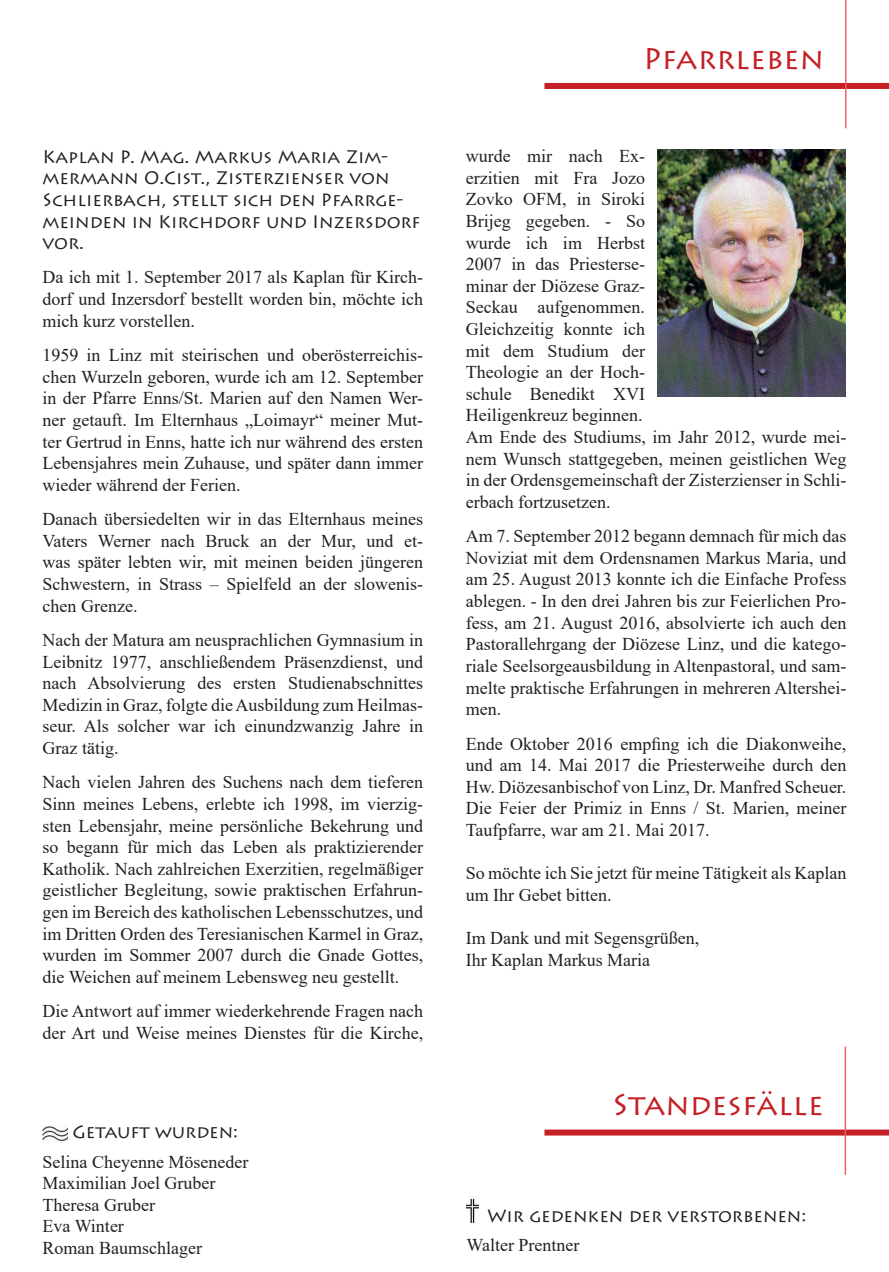
<style>
.page{position:relative;width:889px;height:1272px;background:#fff}
.page>*{position:absolute;margin:0;border:0;box-sizing:border-box;transform-origin:0 0}
.t1{font:30px "Lithos Pro";letter-spacing:.005em;color:#c42026}
.t2{font:18px/21.6px "Times New Roman";color:#231f20;text-align:justify}
.t3{font:18px/21.6px "Lithos Pro";color:#231f20}
</style>
<div class="page">
<div style="left:544px;top:1129px;width:345px;height:6px;background:#c42026"></div>
<hr style="left:844px;top:1046px;width:2px;height:128px;background:#f05f6f">
<img style="left:43px;top:1126px;width:25px;height:16px">
<img style="left:466px;top:1198px;width:13px;height:24px">
<div style="left:544px;top:83px;width:345px;height:6px;background:#c42026"></div>
<hr style="left:845px;top:0;width:1px;height:128px;background:#f05f6f">
<img style="left:658px;top:150px;width:187px;height:246px">
<p class="t3" style="left:43px;top:146px;width:379px">Kaplan P. Mag. Markus Maria Zim&shy;mermann O.Cist., Zisterzienser von<br>Schlierbach, stellt sich den Pfarrge&shy;meinden in Kirchdorf und Inzersdorf vor.</p>
<p class="t2" style="left:43px;top:266px;width:382px">Da ich mit 1. September 2017 als Kaplan für Kirch&shy;dorf und Inzersdorf bestellt worden bin, möchte ich mich kurz vorstellen.</p>
<p class="t2" style="left:43px;top:344px;width:382px">1959 in Linz mit steirischen und oberösterreichis&shy;chen Wurzeln geboren, wurde ich am 12. September in der Pfarre Enns/St. Marien auf den Namen Wer&shy;ner getauft. Im Elternhaus „Loimayr“ meiner Mut&shy;ter Gertrud in Enns, hatte ich nur während des ersten Lebensjahres mein Zuhause, und später dann immer wieder während der Ferien.</p>
<p class="t2" style="left:43px;top:507px;width:382px">Danach übersiedelten wir in das Elternhaus meines Vaters Werner nach Bruck an der Mur, und et&shy;was später lebten wir, mit meinen beiden jüngeren Schwestern, in Strass – Spielfeld an der slowenis&shy;chen Grenze.</p>
<p class="t2" style="left:43px;top:628px;width:382px">Nach der Matura am neusprachlichen Gymnasium in Leibnitz 1977, anschließendem Präsenzdienst, und nach Absolvierung des ersten Studienabschnittes Medizin in Graz, folgte die Ausbildung zum Heilmas&shy;seur. Als solcher war ich einundzwanzig Jahre in Graz tätig.</p>
<p class="t2" style="left:43px;top:771px;width:382px">Nach vielen Jahren des Suchens nach dem tieferen Sinn meines Lebens, erlebte ich 1998, im vierzig&shy;sten Lebensjahr, meine persönliche Bekehrung und so begann für mich das Leben als praktizierender Katholik. Nach zahlreichen Exerzitien, regelmäßiger geistlicher Begleitung, sowie praktischen Erfahrun&shy;gen im Bereich des katholischen Lebensschutzes, und im Dritten Orden des Teresianischen Karmel in Graz, wurden im Sommer 2007 durch die Gnade Gottes, die Weichen auf meinem Lebensweg neu gestellt.</p>
<p class="t2" style="left:43px;top:999px;width:382px">Die Antwort auf immer wiederkehrende Fragen nach der Art und Weise meines Dienstes für die Kirche,</p>
<p class="t3" style="left:72px;top:1121px;width:167px">Getauft wurden:</p>
<p class="t2" style="left:43px;top:1150px;width:207px;text-align:left">Selina Cheyenne Möseneder<br>Maximilian Joel Gruber<br>Theresa Gruber<br>Eva Winter<br>Roman Baumschlager</p>
<h1 class="t1" style="left:643px;top:41px;width:182px">Pfarrleben</h1>
<p class="t2" style="left:466px;top:145px;width:382px;text-align:left">wurde mir nach Ex-<br>erzitien mit Fra Jozo<br>Zovko OFM, in Siroki<br>Brijeg gegeben. - So<br>wurde ich im Herbst<br>2007 in das Priesterse-<br>minar der Diözese Graz-<br>Seckau aufgenommen.<br>Gleichzeitig konnte ich<br>mit dem Studium der<br>Theologie an der Hoch-<br>schule Benedikt XVI<br>Heiligenkreuz beginnen.<br>Am Ende des Studiums, im Jahr 2012, wurde mei&shy;nem Wunsch stattgegeben, meinen geistlichen Weg in der Ordensgemeinschaft der Zisterzienser in Schli&shy;erbach fortzusetzen.</p>
<p class="t2" style="left:466px;top:525px;width:382px">Am 7. September 2012 begann demnach für mich das Noviziat mit dem Ordensnamen Markus Maria, und am 25. August 2013 konnte ich die Einfache Profess ablegen. - In den drei Jahren bis zur Feierlichen Pro&shy;fess, am 21. August 2016, absolvierte ich auch den Pastorallehrgang der Diözese Linz, und die katego&shy;riale Seelsorgeausbildung in Altenpastoral, und sam&shy;melte praktische Erfahrungen in mehreren Altershei&shy;men.</p>
<p class="t2" style="left:466px;top:732px;width:382px">Ende Oktober 2016 empfing ich die Diakonweihe, und am 14. Mai 2017 die Priesterweihe durch den Hw. Diözesanbischof von Linz, Dr. Manfred Scheuer.<br>Die Feier der Primiz in Enns / St. Marien, meiner Taufpfarre, war am 21. Mai 2017.</p>
<p class="t2" style="left:466px;top:861px;width:382px">So möchte ich Sie jetzt für meine Tätigkeit als Kaplan um Ihr Gebet bitten.</p>
<p class="t2" style="left:466px;top:926px;width:235px">Im Dank und mit Segensgrüßen,<br>Ihr Kaplan Markus Maria</p>
<h1 class="t1" style="left:612px;top:1087px;width:213px">Standesfälle</h1>
<p class="t3" style="left:487px;top:1204px;width:320px">Wir gedenken der verstorbenen:</p>
<p class="t2" style="left:466px;top:1233px;width:115px">Walter Prentner</p>
</div>
